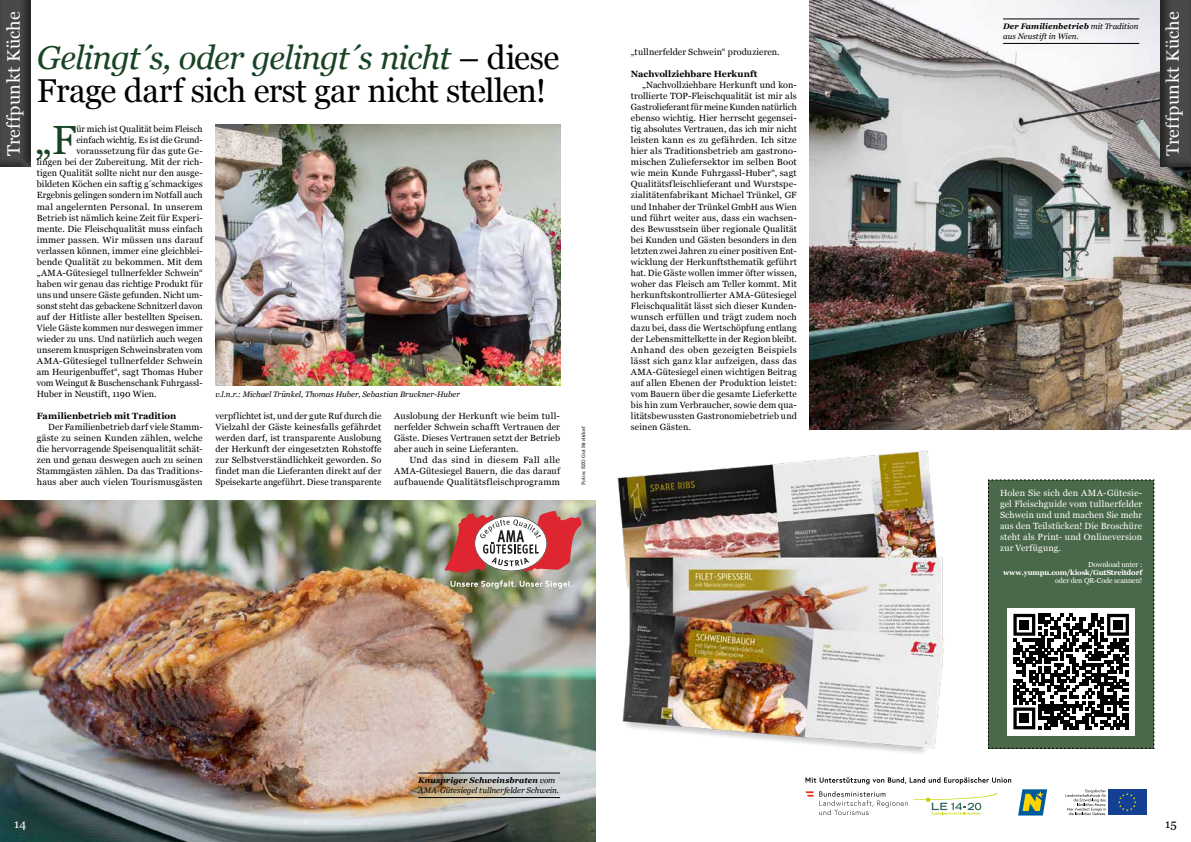
<style>
.page{position:relative;width:1191px;height:842px;background:#fff}
.page>*{position:absolute;margin:0;border:0;box-sizing:border-box;transform-origin:0 0}
.t1{font:40.8px "Georgia";color:#184424}
.t2{font:33px/33px "Georgia";letter-spacing:-.02em;color:#000}
.t3{font:18px "Georgia";letter-spacing:.015em;color:#fff}
.t4{font:12px "Georgia";color:#000}
.t5{font:12px "Georgia";color:#fff}
.t6{font:9px/11px "Georgia";letter-spacing:.01em;color:#000;text-align:justify}
.t7{font:9px/11px "Georgia";letter-spacing:.01em;color:#000;text-align:justify;scale:1.04 1}
.t8{font:9px/11px "Georgia";letter-spacing:.02em;color:#fff;text-align:justify}
.t9{font:700 9px "Georgia";color:#000}
.t10{font:italic 8px/10px "Georgia";letter-spacing:.005em;color:#000}
.t11{font:7.3px "Georgia";letter-spacing:-.02em;color:#fff}
.t12{font:700 7.3px "Georgia";letter-spacing:-.02em;color:#fff}
.t13{font:5px "Georgia";letter-spacing:.015em;color:#000}
.s1{font-style:italic;color:#184424}
.s2{font-weight:700}
</style>
<div class="page">
<img style="left:809px;top:0;width:382px;height:430px">
<img style="left:595px;top:450px;width:560px;height:310px">
<div style="left:1159px;top:0;width:32px;height:168px;background:linear-gradient(to right,#333332,#4f4f4e)"></div>
<svg style="left:0;top:0;width:31px;height:167px;fill:#484847"></svg>
<img style="left:215px;top:125px;width:345px;height:260px">
<svg style="left:988px;top:480px;width:166px;height:269px"></svg>
<div style="left:1019px;top:620px;width:10px;height:9px;background:#000"></div>
<div style="left:1113px;top:620px;width:9px;height:9px;background:#000"></div>
<div style="left:1019px;top:714px;width:10px;height:9px;background:#000"></div>
<img style="left:0;top:500px;width:595px;height:342px">
<hr style="left:418px;top:772px;width:142px;height:1px;background:#000">
<hr style="left:418px;top:797px;width:142px;height:1px;background:#000">
<hr style="left:1003px;top:18px;width:136px;height:1px;background:#000">
<hr style="left:1003px;top:43px;width:136px;height:1px;background:#000">
<div style="left:1108px;top:789px;width:38px;height:26px;background:#134093"></div>
<svg style="left:1118px;top:793px;width:18px;height:18px"></svg>
<svg style="left:819px;top:791px;width:178px;height:24px"></svg>
<svg style="left:805px;top:791px;width:8px;height:6px"></svg>
<svg style="left:805px;top:777px;width:206px;height:7px"></svg>
<svg style="left:1018px;top:789px;width:29px;height:26px"></svg>
<svg style="left:1065px;top:789px;width:41px;height:27px"></svg>
<svg style="left:450px;top:580px;width:122px;height:9px"></svg>
<svg style="left:445px;top:511px;width:136px;height:62px"></svg>
<h3 class="t3" style="left:3px;top:156px;width:146px;rotate:-90deg">Treffpunkt Küche</h3>
<h2 class="t2" style="left:37px;top:41px;width:524px"><span class="s1">Gelingt´s, oder gelingt´s nicht</span> – diese<br>Frage darf sich erst gar nicht stellen!</h2>
<p class="t6" style="left:76px;top:124px;width:128px">ür mich ist Qualität beim Fleisch</p>
<p class="t6" style="left:76px;top:135px;width:128px">einfach wichtig. Es ist die Grund-</p>
<p class="t6" style="left:76px;top:146px;width:128px">voraussetzung für das gute Ge-</p>
<p class="t6" style="left:37px;top:157px;width:167px">lingen bei der Zubereitung. Mit der rich-</p>
<p class="t6" style="left:37px;top:168px;width:167px">tigen Qualität sollte nicht nur den ausge-</p>
<p class="t6" style="left:37px;top:179px;width:167px">bildeten Köchen ein saftig g´schmackiges</p>
<p class="t6" style="left:37px;top:190px;width:167px">Ergebnis gelingen sondern im Notfall auch</p>
<p class="t7" style="left:37px;top:201px;width:161px">mal angelernten Personal. In unserem</p>
<p class="t6" style="left:37px;top:212px;width:167px">Betrieb ist nämlich keine Zeit für Experi-</p>
<p class="t6" style="left:37px;top:223px;width:167px">mente. Die Fleischqualität muss einfach</p>
<p class="t6" style="left:37px;top:234px;width:167px">immer passen. Wir müssen uns darauf</p>
<p class="t6" style="left:37px;top:245px;width:167px">verlassen können, immer eine gleichblei-</p>
<p class="t6" style="left:37px;top:256px;width:167px">bende Qualität zu bekommen. Mit dem</p>
<p class="t6" style="left:37px;top:267px;width:167px">„AMA-Gütesiegel tullnerfelder Schwein“</p>
<p class="t6" style="left:37px;top:278px;width:167px">haben wir genau das richtige Produkt für</p>
<p class="t6" style="left:37px;top:289px;width:167px">uns und unsere Gäste gefunden. Nicht um-</p>
<p class="t6" style="left:37px;top:300px;width:167px">sonst steht das gebackene Schnitzerl davon</p>
<p class="t6" style="left:37px;top:311px;width:167px">auf der Hitliste aller bestellten Speisen.</p>
<p class="t6" style="left:37px;top:322px;width:167px">Viele Gäste kommen nur deswegen immer</p>
<p class="t6" style="left:37px;top:333px;width:167px">wieder zu uns. Und natürlich auch wegen</p>
<p class="t6" style="left:37px;top:344px;width:167px">unserem knusprigen Schweinsbraten vom</p>
<p class="t7" style="left:37px;top:355px;width:161px">AMA-Gütesiegel tullnerfelder Schwein</p>
<p class="t6" style="left:37px;top:366px;width:167px">am Heurigenbuffet“, sagt Thomas Huber</p>
<p class="t6" style="left:37px;top:377px;width:167px">vom Weingut &amp; Buschenschank Fuhrgassl-</p>
<p class="t6" style="left:37px;top:388px;width:121px">Huber in Neustift, 1190 Wien.</p>
<p class="t9" style="left:37px;top:412px;width:141px">Familienbetrieb mit Tradition</p>
<p class="t6" style="left:37px;top:421px;width:167px;text-indent:11px">Der Familienbetrieb darf viele Stamm&shy;gäste zu seinen Kunden zählen, welche die hervorragende Speisenqualität schät&shy;zen und genau deswegen auch zu seinen Stammgästen zählen. Da das Traditions&shy;haus aber auch vielen Tourismusgästen</p>
<p class="t6" style="left:215px;top:410px;width:167px">verpflichtet ist, und der gute Ruf durch die Vielzahl der Gäste keinesfalls gefährdet werden darf, ist transparente Auslobung der Herkunft der eingesetzten Rohstoffe zur Selbstverständlichkeit geworden. So findet man die Lieferanten direkt auf der Speisekarte angeführt. Diese transparente</p>
<h1 class="t1" style="left:35px;top:118px;width:43px">„F</h1>
<p class="t10" style="left:215px;top:388px;width:246px">v.l.n.r.: Michael Trünkel, Thomas Huber, Sebastian Bruckner-Huber</p>
<p class="t6" style="left:394px;top:410px;width:167px">Auslobung der Herkunft wie beim tull&shy;nerfelder Schwein schafft Vertrauen der Gäste. Dieses Vertrauen setzt der Betrieb aber auch in seine Lieferanten.</p>
<p class="t7" style="left:394px;top:454px;width:161px;text-indent:15px">Und das sind in diesem Fall alle AMA-Gütesiegel Bauern, die das darauf aufbauende Qualitätsfleischprogramm</p>
<p class="t13" style="left:580px;top:485px;width:60px;rotate:-90deg">Fotos: EZG Gut Streitdorf</p>
<p class="t6" style="left:631px;top:47px;width:150px">„tullnerfelder Schwein“ produzieren.</p>
<p class="t9" style="left:631px;top:71px;width:128px">Nachvollziehbare Herkunft</p>
<p class="t6" style="left:631px;top:80px;width:167px;text-indent:11px">„Nachvollziehbare Herkunft und kon&shy;trollierte TOP-Fleischqualität ist mir als Gastrolieferant für meine Kunden natürlich ebenso wichtig. Hier herrscht gegensei&shy;tig absolutes Vertrauen, das ich mir nicht leisten kann es zu gefährden. Ich sitze hier als Traditionsbetrieb am gastrono&shy;mischen Zuliefersektor im selben Boot wie mein Kunde Fuhrgassl-Huber“, sagt Qualitätsfleischlieferant und Wurstspe&shy;zialitätenfabrikant Michael Trünkel, GF und Inhaber der Trünkel GmbH aus Wien und führt weiter aus, dass ein wachsen&shy;des Bewusstsein über regionale Qualität bei Kunden und Gästen besonders in den letzten zwei Jahren zu einer positiven Ent&shy;wicklung der Herkunftsthematik geführt hat. Die Gäste wollen immer öfter wissen, woher das Fleisch am Teller kommt. Mit herkunftskontrollierter AMA-Gütesiegel Fleischqualität lässt sich dieser Kunden&shy;wunsch erfüllen und trägt zudem noch dazu bei, dass die Wertschöpfung entlang der Lebensmittelkette in der Region bleibt.<br>Anhand des oben gezeigten Beispiels lässt sich ganz klar aufzeigen, dass das AMA-Gütesiegel einen wichtigen Beitrag auf allen Ebenen der Produktion leistet: vom Bauern über die gesamte Lieferkette bis hin zum Verbraucher, sowie dem qua&shy;litätsbewussten Gastronomiebetrieb und seinen Gästen.</p>
<h3 class="t5" style="left:14px;top:817px;width:14px">14</h3>
<p class="t10" style="left:418px;top:775px;width:142px"><span class="s2">Knuspriger Schweinsbraten</span> vom<br>AMA-Gütesiegel tullnerfelder Schwein.</p>
<p class="t10" style="left:1003px;top:21px;width:137px"><span class="s2">Der Familienbetrieb</span> mit Tradition aus Neustift in Wien.</p>
<h3 class="t3" style="left:1162px;top:156px;width:146px;rotate:-90deg">Treffpunkt Küche</h3>
<p class="t8" style="left:1000px;top:487px;width:144px">Holen Sie sich den AMA-Gütesie&shy;gel Fleischguide vom tullnerfelder Schwein und und machen Sie mehr aus den Teilstücken! Die Broschüre steht als Print- und Onlineversion zur Verfügung.</p>
<p class="t11" style="left:1088px;top:560px;width:56px">Download unter :</p>
<p class="t12" style="left:1003px;top:569px;width:141px">www.yumpu.com/kiosk/GutStreitdorf</p>
<p class="t11" style="left:1055px;top:576px;width:89px">oder den QR-Code scannen!</p>
<h3 class="t4" style="left:1165px;top:817px;width:13px">15</h3>
</div>
